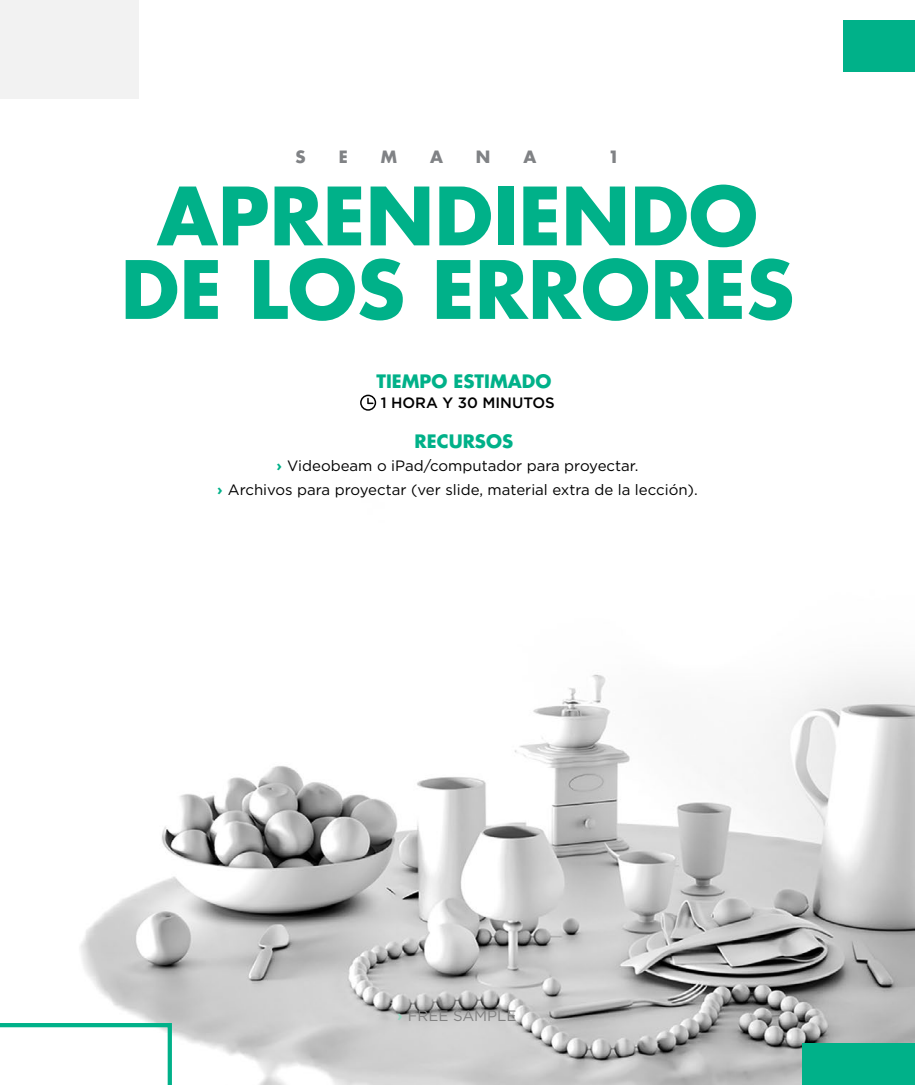
<style>
.page{position:relative;width:915px;height:1085px;background:#fff}
.page>*{position:absolute;margin:0;border:0;box-sizing:border-box;transform-origin:0 0}
.t1{font:700 78px/73.5px "Futura LT";color:#00b189;text-align:center}
.t2{font:700 18px "Futura LT";color:#00b189}
.t3{font:700 16.5px "Futura LT";color:#808285}
.t4{font:15px/24px "Gotham";color:#000;text-align:center}
.t5{font:500 15px "Gotham";color:#000}
.t6{font:15px "Gotham";color:#828282}
.s1{font-weight:700;color:#00b189}
.s2{font-weight:700;color:#96d3be}
</style>
<div class="page">
<img style="left:80px;top:20px;width:834px;height:1064px">
<div style="left:0;top:0;width:139px;height:99px;background:#f2f2f2"></div>
<svg style="left:360px;top:394px;width:16px;height:16px"></svg>
<div style="left:842px;top:21px;width:72px;height:51px;background:#00b189"></div>
<svg style="left:0;top:1022px;width:172px;height:62px"></svg>
<div style="left:801px;top:1043px;width:113px;height:41px;background:#00b189"></div>
<p class="t3" style="left:295px;top:146px;width:12px">S</p>
<p class="t3" style="left:338px;top:146px;width:11px">E</p>
<p class="t3" style="left:380px;top:146px;width:18px">M</p>
<p class="t3" style="left:430px;top:146px;width:14px">A</p>
<p class="t3" style="left:476px;top:146px;width:16px">N</p>
<p class="t3" style="left:523px;top:146px;width:14px">A</p>
<p class="t3" style="left:608px;top:146px;width:13px">1</p>
<h1 class="t1" style="left:121px;top:178px;width:675px">APRENDIENDO<br>DE LOS ERRORES</h1>
<p class="t2" style="left:376px;top:369px;width:176px">TIEMPO ESTIMADO</p>
<p class="t5" style="left:380px;top:393px;width:176px">1 HORA Y 30 MINUTOS</p>
<p class="t2" style="left:414px;top:429px;width:100px">RECURSOS</p>
<p class="t4" style="left:217px;top:453px;width:482px"><span class="s1">›</span> Videobeam o iPad/computador para proyectar.<br><span class="s1">›</span> Archivos para proyectar (ver slide, material extra de la lección).</p>
<p class="t6" style="left:397px;top:1006px;width:121px"><span class="s2">›</span> FREE SAMPLE</p>
</div>
